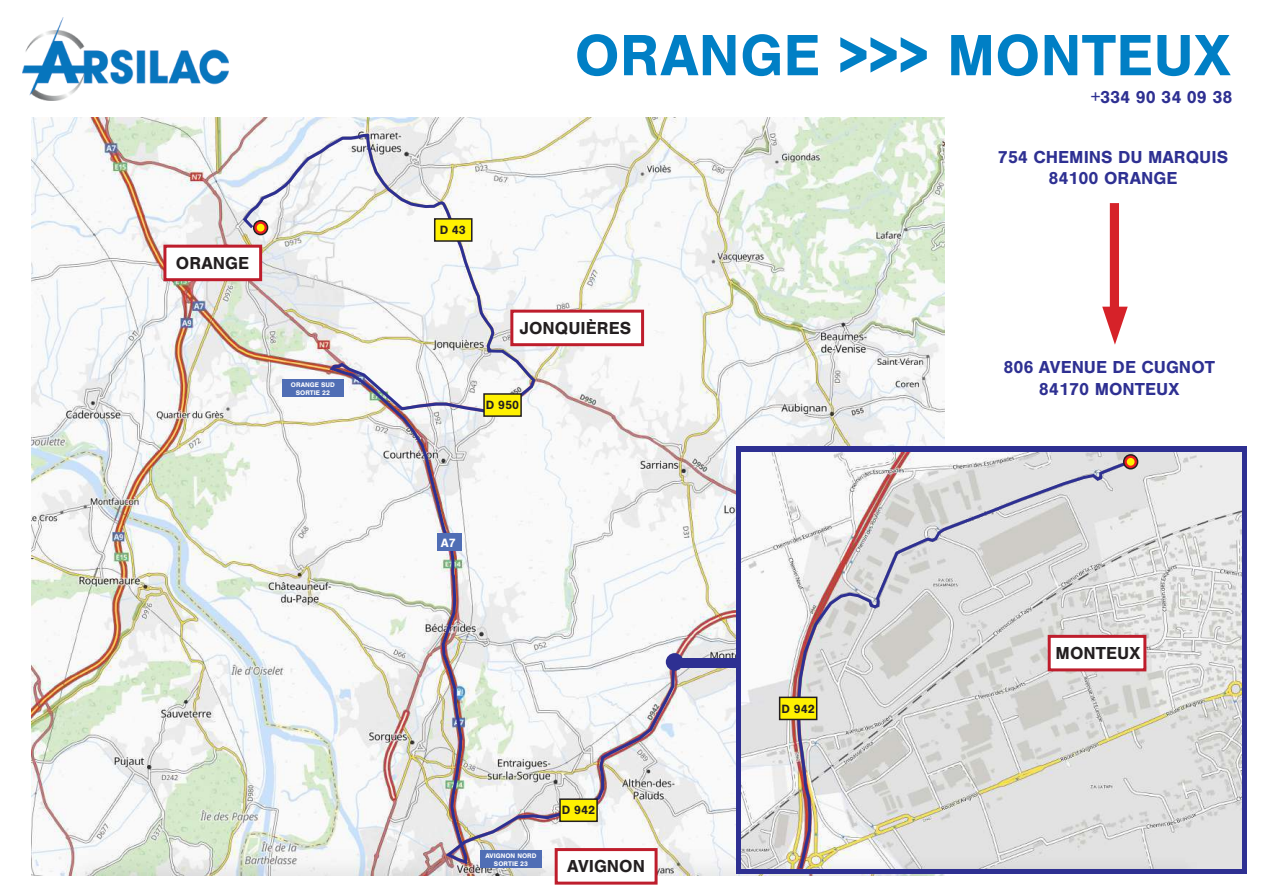
<style>
.page{position:relative;width:1263px;height:893px;background:#fff}
.page>*{position:absolute;margin:0;border:0;box-sizing:border-box;transform-origin:0 0}
.t1{font:700 60.3px "Nimbus San";color:#007fc5}
.t2{font:700 18px/21.6px "Nimbus San";color:#2e3092;text-align:center}
.t3{font:700 18px "Nimbus San";color:#231f20}
.t4{font:700 12.6px "Nimbus San";color:#fff}
.t5{font:700 12.45px "Nimbus San";color:#231f20}
.t6{font:700 6.9px/8.2px "Nimbus San";color:#fff;text-align:center}
</style>
<div class="page">
<img style="left:32px;top:118px;width:912px;height:758px">
<div style="left:737px;top:446px;width:510px;height:428px;background:#2e3092"></div>
<img style="left:23px;top:17px;width:205px;height:84px">
<img style="left:741px;top:453px;width:501px;height:415px">
<div style="left:666px;top:653px;width:17px;height:18px;background:#2e3092;border-radius:50%"></div>
<div style="left:680px;top:658px;width:60px;height:9px;background:#2e3092"></div>
<svg style="left:795px;top:459px;width:339px;height:410px"></svg>
<svg style="left:1124px;top:455px;width:13px;height:14px"></svg>
<div style="left:1123px;top:454px;width:15px;height:15px;border:2px solid #231f20;border-radius:50%"></div>
<div style="left:1127px;top:458px;width:7px;height:8px;background:#fff101;border-radius:50%"></div>
<div style="left:163px;top:245px;width:99px;height:36px;background:#fff;border:3px solid #be1d2c"></div>
<svg style="left:1102px;top:203px;width:26px;height:142px"></svg>
<svg style="left:241px;top:132px;width:435px;height:734px"></svg>
<div style="left:434px;top:218px;width:38px;height:24px;background:#fff101;border:2px solid #231f20"></div>
<div style="left:483px;top:393px;width:39px;height:24px;background:#fff101;border:2px solid #231f20"></div>
<div style="left:282px;top:379px;width:62px;height:18px;background:#506eb5"></div>
<div style="left:480px;top:850px;width:62px;height:18px;background:#506eb5"></div>
<div style="left:437px;top:533px;width:24px;height:18px;background:#506eb5"></div>
<div style="left:559px;top:798px;width:39px;height:24px;background:#fff101;border:2px solid #231f20"></div>
<div style="left:779px;top:697px;width:38px;height:23px;background:#fff101;border:2px solid #231f20"></div>
<div style="left:555px;top:848px;width:103px;height:37px;background:#fff;border:3px solid #be1d2c"></div>
<div style="left:1048px;top:635px;width:98px;height:36px;background:#fff;border:3px solid #be1d2c"></div>
<p class="t3" style="left:176px;top:253px;width:75px">ORANGE</p>
<p class="t6" style="left:291px;top:380px;width:45px">ORANGE SUD<br>SORTIE 22</p>
<p class="t5" style="left:440px;top:223px;width:28px">D 43</p>
<h1 class="t1" style="left:575px;top:21px;width:658px">ORANGE &gt;&gt;&gt; MONTEUX</h1>
<p class="t2" style="left:1091px;top:87px;width:143px">+334 90 34 09 38</p>
<p class="t2" style="left:998px;top:146px;width:232px">754 CHEMINS DU MARQUIS<br>84100 ORANGE</p>
<p class="t3" style="left:520px;top:318px;width:113px">JONQUIÈRES</p>
<p class="t5" style="left:486px;top:398px;width:35px">D 950</p>
<p class="t2" style="left:1003px;top:356px;width:213px">806 AVENUE DE CUGNOT<br>84170 MONTEUX</p>
<p class="t4" style="left:441px;top:535px;width:16px">A7</p>
<p class="t6" style="left:485px;top:852px;width:53px">AVIGNON NORD<br>SORTIE 23</p>
<p class="t5" style="left:562px;top:803px;width:35px">D 942</p>
<p class="t3" style="left:567px;top:856px;width:79px">AVIGNON</p>
<p class="t5" style="left:781px;top:701px;width:35px">D 942</p>
<p class="t3" style="left:1056px;top:643px;width:86px">MONTEUX</p>
</div>
